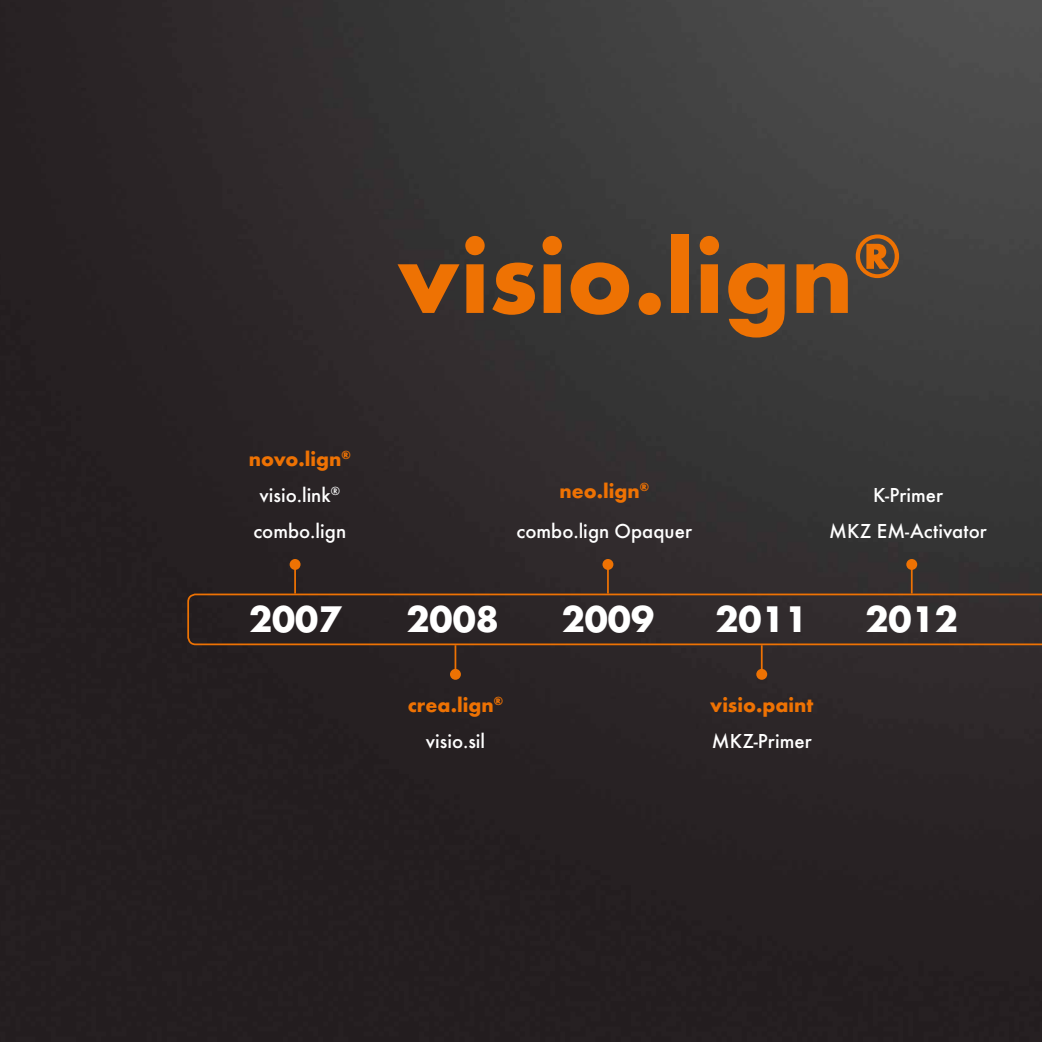
<style>
.page{position:relative;width:1042px;height:1042px;background:#fff}
.page>*{position:absolute;margin:0;border:0;box-sizing:border-box;transform-origin:0 0}
.t1{font:700 107.45px "Futura";color:#ee7203}
.t2{font:700 38.5px "Futura";color:#fff}
.t3{font:500 21px/35.7px "Futura";color:#fff;text-align:center}
.t4{font:700 21px/35.7px "Futura";color:#ee7203;text-align:center}
.s1{font-weight:700;color:#ee7203}
.s2{font-weight:500;color:#fff}
</style>
<div class="page">
<img style="left:0;top:0;width:1042px;height:1042px">
<hr style="left:294px;top:564px;width:2px;height:29px;background:#ee7203">
<div style="left:290px;top:559px;width:10px;height:11px;background:#ee7203;border-radius:50%"></div>
<hr style="left:607px;top:564px;width:2px;height:29px;background:#ee7203">
<svg style="left:911px;top:570px;width:1px;height:23px"></svg>
<div style="left:602px;top:559px;width:11px;height:11px;background:#ee7203;border-radius:50%"></div>
<div style="left:906px;top:559px;width:11px;height:11px;background:#ee7203;border-radius:50%"></div>
<svg style="left:186px;top:593px;width:856px;height:53px;background:#392b26"></svg>
<hr style="left:454px;top:645px;width:2px;height:29px;background:#ee7203">
<svg style="left:761px;top:645px;width:1px;height:24px"></svg>
<div style="left:450px;top:669px;width:11px;height:11px;background:#ee7203;border-radius:50%"></div>
<div style="left:756px;top:669px;width:11px;height:11px;background:#ee7203;border-radius:50%"></div>
<p class="t3" style="left:249px;top:439px;width:104px;text-align:left"><span class="s1">novo.lign</span><sup>® </sup>visio.link<sup>® </sup>combo.lign</p>
<h1 class="t1" style="left:397px;top:198px;width:505px">visio.lign<sup>®</sup></h1>
<p class="t3" style="left:516px;top:470px;width:177px;line-height:39.2px"><span class="s1">neo.lign</span><sup>® </sup>combo.lign Opaquer</p>
<p class="t3" style="left:829px;top:475px;width:159px">K-Primer<br>MKZ EM-Activator</p>
<h2 class="t2" style="left:249px;top:591px;width:94px">2007</h2>
<h2 class="t2" style="left:406px;top:591px;width:94px">2008</h2>
<h2 class="t2" style="left:562px;top:591px;width:94px">2009</h2>
<h2 class="t2" style="left:715px;top:591px;width:94px">2011</h2>
<h2 class="t2" style="left:865px;top:591px;width:94px">2012</h2>
<p class="t4" style="left:408px;top:686px;width:97px">crea.lign<sup>® </sup><span class="s2">visio.sil</span></p>
<p class="t4" style="left:710px;top:686px;width:105px">visio.paint</p>
<p class="t3" style="left:712px;top:721px;width:101px">MKZ-Primer</p>
</div>
